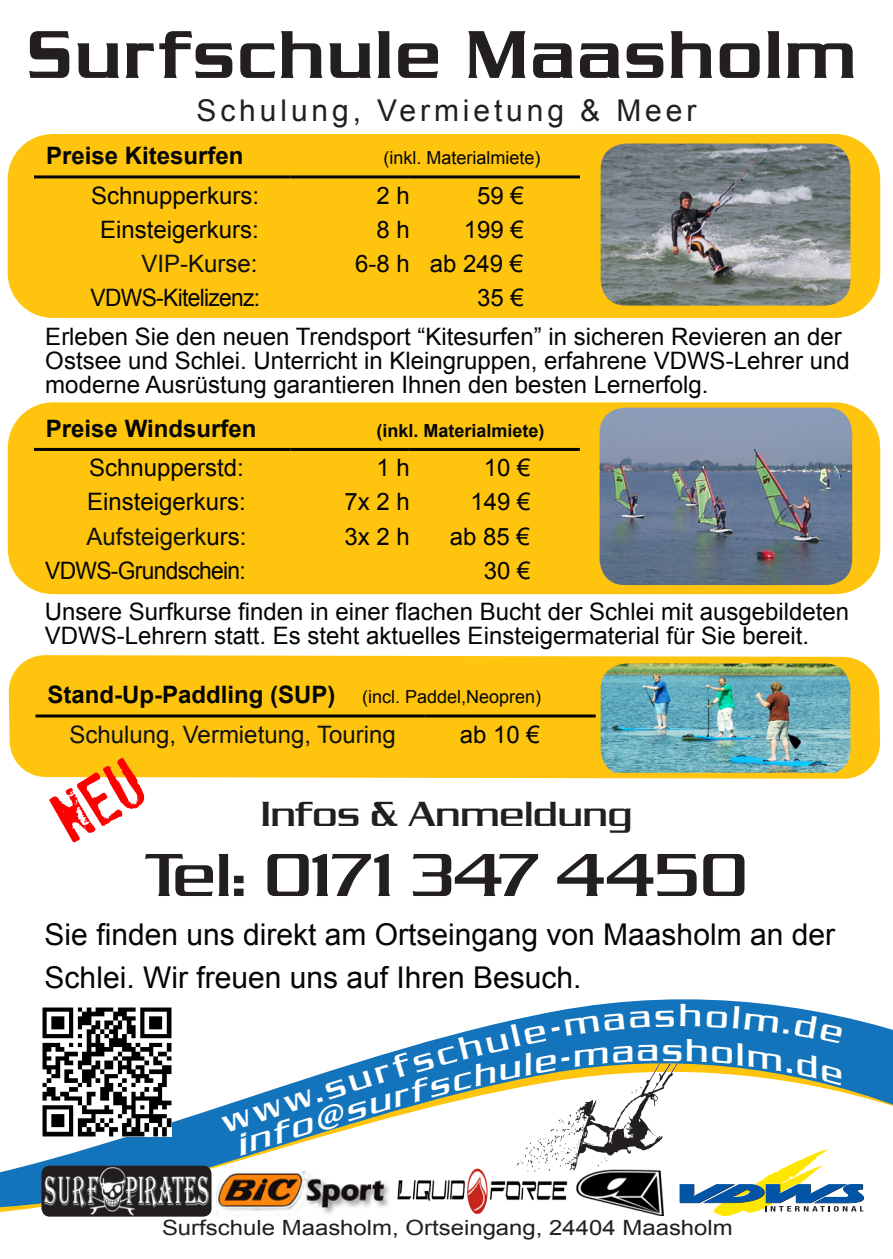
<style>
.page{position:relative;width:893px;height:1259px;background:#fff}
.page>*{position:absolute;margin:0;border:0;box-sizing:border-box;transform-origin:0 0}
.t1{font:67.8px "Dungeon";letter-spacing:.06em;color:#231f20;scale:.95 1}
.t2{font:63px "Dungeon";color:#231f20}
.t3{font:36px "Dungeon";color:#231f20}
.t4{font:33px "Dungeon";color:#fff}
.t5{font:italic 31.5px "Dungeon";color:#fff;scale:1.05 1}
.t6{font:30px/43.2px "Arial";color:#040503}
.t7{font:30px "Arial";letter-spacing:.13em;color:#231f20}
.t8{font:24px/24px "Arial";color:#040503}
.t9{font:700 24px "Arial";color:#040503}
.t10{font:24px "Arial";color:#111210}
.t11{font:24px "Arial";letter-spacing:-.03em;color:#040503;scale:.95 1}
.t12{font:21px "Arial";color:#231f20;scale:1.14 1}
.t13{font:18px "Arial";color:#040503}
.t14{font:700 18px "Arial";color:#040503}
.s1{color:#040503}
.s2{font-weight:400;font-size:18px}
</style>
<div class="page">
<div style="left:53px;top:447px;width:782px;height:102px;background:#fec40e"></div>
<div style="left:8px;top:402px;width:872px;height:192px;border:90px solid #fec40e"></div>
<img style="left:600px;top:407px;width:252px;height:178px">
<div style="left:8px;top:134px;width:872px;height:184px;border:90px solid #fec40e"></div>
<img style="left:601px;top:144px;width:249px;height:162px">
<svg style="left:29px;top:31px;width:41px;height:47px"></svg>
<svg style="left:77px;top:31px;width:156px;height:47px"></svg>
<svg style="left:240px;top:31px;width:151px;height:47px"></svg>
<svg style="left:398px;top:43px;width:40px;height:35px"></svg>
<svg style="left:468px;top:31px;width:244px;height:47px"></svg>
<svg style="left:719px;top:43px;width:41px;height:35px"></svg>
<svg style="left:767px;top:31px;width:87px;height:47px"></svg>
<svg style="left:42px;top:999px;width:851px;height:53px"></svg>
<svg style="left:0;top:1061px;width:893px;height:156px"></svg>
<img style="left:573px;top:1171px;width:96px;height:44px">
<img style="left:41px;top:1165px;width:171px;height:51px">
<svg style="left:679px;top:1148px;width:185px;height:68px"></svg>
<img style="left:395px;top:1166px;width:174px;height:49px">
<hr style="left:34px;top:175px;width:257px;height:3px;background:#040503">
<hr style="left:291px;top:175px;width:119px;height:3px;background:#040503">
<hr style="left:410px;top:175px;width:170px;height:3px;background:#040503">
<img style="left:517px;top:1115px;width:172px;height:56px">
<hr style="left:34px;top:448px;width:257px;height:3px;background:#040503">
<hr style="left:291px;top:448px;width:119px;height:3px;background:#040503">
<hr style="left:410px;top:448px;width:170px;height:3px;background:#040503">
<svg style="left:8px;top:655px;width:873px;height:144px"></svg>
<hr style="left:36px;top:714px;width:390px;height:3px;background:#040503">
<hr style="left:426px;top:714px;width:170px;height:3px;background:#040503">
<img style="left:601px;top:663px;width:249px;height:109px">
<svg style="left:49px;top:758px;width:95px;height:84px"></svg>
<img style="left:216px;top:1169px;width:175px;height:46px">
<img style="left:43px;top:1007px;width:129px;height:129px">
<svg style="left:348px;top:1004px;width:494px;height:111px"></svg>
<p class="t1" style="left:28px;top:15px;width:872px">Surfschule Maasholm</p>
<p class="t7" style="left:196px;top:91px;width:501px">Schulung, Vermietung &amp; Meer</p>
<p class="t9" style="left:46px;top:140px;width:199px">Preise Kitesurfen</p>
<p class="t13" style="left:383px;top:146px;width:159px">(inkl. Materialmiete)</p>
<p class="t8" style="left:91px;top:184px;width:170px">Schnupperkurs:</p>
<p class="t8" style="left:376px;top:184px;width:35px">2 h</p>
<p class="t8" style="left:477px;top:184px;width:48px">59 €</p>
<p class="t8" style="left:100px;top:218px;width:160px">Einsteigerkurs:</p>
<p class="t8" style="left:376px;top:218px;width:35px">8 h</p>
<p class="t8" style="left:464px;top:218px;width:62px">199 €</p>
<p class="t10" style="left:141px;top:248px;width:118px">VIP-Kurse<span class="s1">:</span></p>
<p class="t8" style="left:355px;top:252px;width:56px">6-8 h</p>
<p class="t8" style="left:430px;top:252px;width:95px">ab 249 €</p>
<p class="t11" style="left:91px;top:282px;width:180px">VDWS-Kitelizenz:</p>
<p class="t8" style="left:477px;top:286px;width:48px">35 €</p>
<p class="t8" style="left:45px;top:325px;width:806px">Erleben Sie den neuen Trendsport “Kitesurfen” in sicheren Revieren an der<br>Ostsee und Schlei. Unterricht in Kleingruppen, erfahrene VDWS-Lehrer und moderne Ausrüstung garantieren Ihnen den besten Lernerfolg.</p>
<p class="t9" style="left:46px;top:412px;width:212px">Preise Windsurfen</p>
<p class="t14" style="left:376px;top:418px;width:170px">(inkl. Materialmiete)</p>
<p class="t8" style="left:89px;top:456px;width:156px">Schnupperstd:</p>
<p class="t8" style="left:376px;top:456px;width:35px">1 h</p>
<p class="t8" style="left:484px;top:456px;width:48px">10 €</p>
<p class="t8" style="left:87px;top:490px;width:160px">Einsteigerkurs:</p>
<p class="t8" style="left:344px;top:490px;width:67px">7x 2 h</p>
<p class="t8" style="left:470px;top:490px;width:62px">149 €</p>
<p class="t10" style="left:87px;top:520px;width:162px">Aufsteigerk<span class="s1">urs:</span></p>
<p class="t8" style="left:344px;top:524px;width:67px">3x 2 h</p>
<p class="t8" style="left:450px;top:524px;width:82px">ab 85 €</p>
<p class="t11" style="left:45px;top:554px;width:213px">VDWS-Grundschein:</p>
<p class="t8" style="left:484px;top:558px;width:48px">30 €</p>
<p class="t8" style="left:45px;top:599px;width:806px">Unsere Surfkurse finden in einer flachen Bucht der Schlei mit ausgebildeten<br>VDWS-Lehrern statt. Es steht aktuelles Einsteigermaterial für Sie bereit.</p>
<p class="t9" style="left:48px;top:679px;width:495px">Stand-Up-Paddling (SUP) <span class="s2">(incl. Paddel,Neopren)</span></p>
<p class="t10" style="left:70px;top:719px;width:328px">Schulung, Vermietung, Touring</p>
<p class="t8" style="left:460px;top:723px;width:82px">ab 10 €</p>
<p class="t3" style="left:261px;top:792px;width:373px">Infos &amp; Anmeldung</p>
<p class="t2" style="left:145px;top:838px;width:604px">Tel: 0171 347 4450</p>
<p class="t6" style="left:45px;top:913px;width:792px">Sie finden uns direkt am Ortseingang von Maasholm an der<br>Schlei. Wir freuen uns auf Ihren Besuch.</p>
<p class="t4" style="left:217px;top:1104px;width:130px;rotate:-18deg">www.s</p>
<p class="t5" style="left:231px;top:1127px;width:129px;rotate:-17deg">info@s</p>
<p class="t12" style="left:162px;top:1213px;width:502px">Surfschule Maasholm, Ortseingang, 24404 Maasholm</p>
</div>
